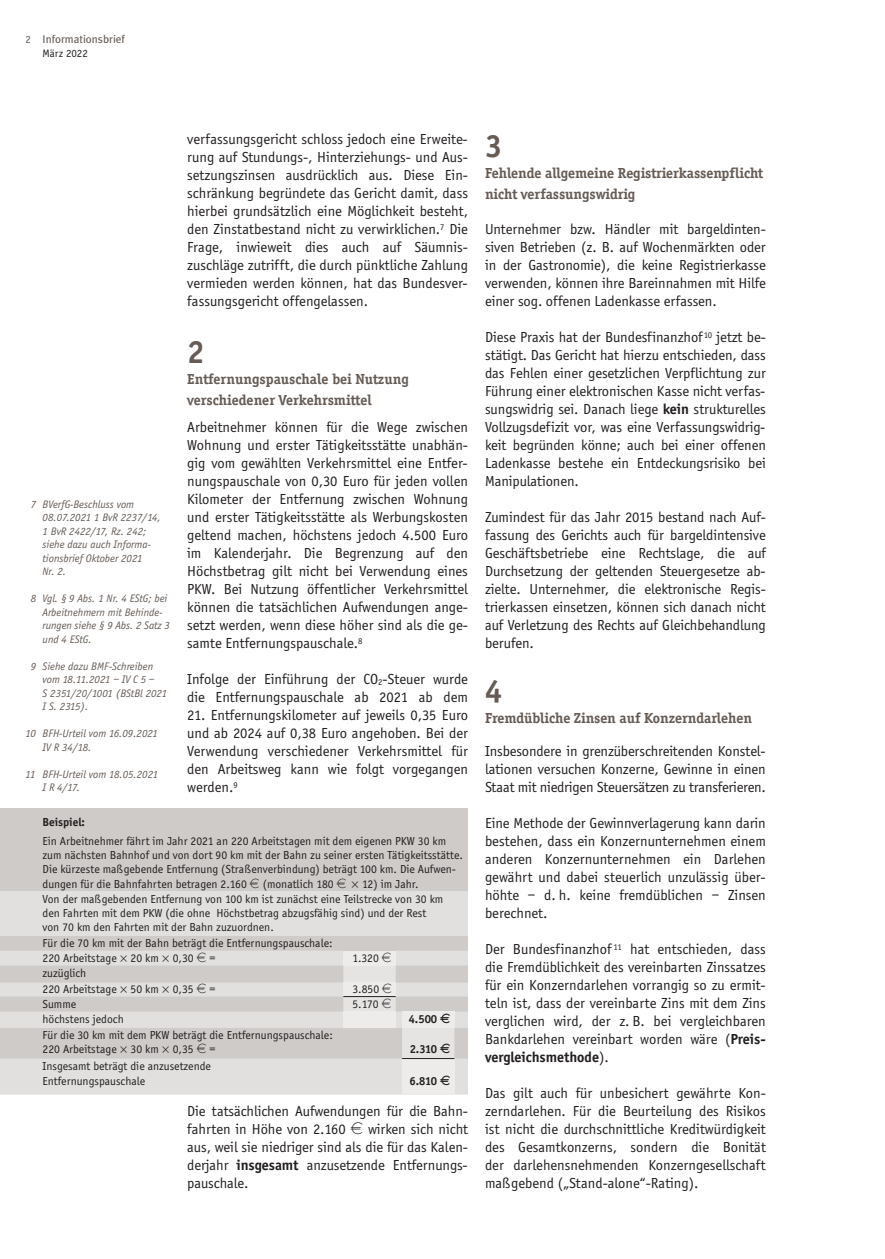
<style>
.page{position:relative;width:885px;height:1259px;background:#fff}
.page>*{position:absolute;margin:0;border:0;box-sizing:border-box;transform-origin:0 0}
.t1{font:700 33px "Officina Serif";color:#665c55}
.t2{font:15px/18px "Officina Sans";color:#231f20;text-align:justify}
.t3{font:700 15px/21px "Officina Serif";letter-spacing:-.005em;color:#665c55}
.t4{font:12px/14.7px "Officina Sans";color:#231f20}
.t5{font:700 12px "Officina Sans";color:#231f20}
.t6{font:italic 11.25px/13.5px "Officina Sans";color:#665c55}
.t7{font:11.25px "Meta Plus";color:#665c55}
.t8{font:11.25px "Officina Sans";color:#231f20}
.s1{font-family:"Officina Sans"}
.s2{font-size:9px}
.s3{font-family:"Eurofont"}
.s4{font-family:"Minion";font-size:12.75px}
.s5{font-family:"Eurofont";font-weight:400}
.s6{font-weight:700}
</style>
<div class="page">
<div style="left:0;top:808px;width:468px;height:286px;background:#cfcbc9"></div>
<div style="left:0;top:891px;width:468px;height:44px;background:#e1e0de"></div>
<svg style="left:0;top:1094px;width:187px;height:1px"></svg>
<svg style="left:187px;top:1094px;width:281px;height:1px"></svg>
<svg style="left:0;top:951px;width:468px;height:143px"></svg>
<div style="left:402px;top:1058px;width:52px;height:36px;background:#edeceb"></div>
<hr style="left:343px;top:996px;width:52px;height:1px;background:#231f20">
<hr style="left:402px;top:1058px;width:52px;height:1px;background:#231f20">
<p class="t7" style="left:26px;top:32px;width:101px"><span class="s1">2</span> Informationsbrief</p>
<p class="t8" style="left:43px;top:49px;width:47px">März 2022</p>
<p class="t6" style="left:43px;top:498px;width:120px;text-indent:-12px">7 BVerfG-Beschluss vom<br>08.07.2021 1 BvR 2237/14,<br>1 BvR 2422/17, Rz. 242; siehe dazu auch Informa&shy;tionsbrief Oktober 2021<br>Nr. 2.</p>
<p class="t6" style="left:43px;top:592px;width:129px;text-indent:-12px">8 Vgl. § 9 Abs. 1 Nr. 4 EStG; bei<br>Arbeitnehmern mit Behinde&shy;rungen siehe § 9 Abs. 2 Satz 3 und 4 EStG.</p>
<p class="t6" style="left:43px;top:660px;width:126px;text-indent:-12px">9 Siehe dazu BMF-Schreiben vom 18.11.2021 – IV C 5 –<br>S 2351/20/1001 (BStBl 2021<br>I S. 2315).</p>
<p class="t6" style="left:43px;top:727px;width:117px;text-indent:-17px">10 BFH-Urteil vom 16.09.2021<br>IV R 34/18.</p>
<p class="t6" style="left:43px;top:768px;width:117px;text-indent:-17px">11 BFH-Urteil vom 18.05.2021<br>I R 4/17.</p>
<p class="t2" style="left:187px;top:131px;width:282px">verfassungsgericht schloss jedoch eine Erweite&shy;rung auf Stundungs-, Hinterziehungs- und Aus&shy;setzungszinsen ausdrücklich aus. Diese Ein&shy;schränkung begründete das Gericht damit, dass hierbei grundsätzlich eine Möglichkeit besteht, den Zinstatbestand nicht zu verwirklichen.<sup>7</sup> Die Frage, inwieweit dies auch auf Säumnis&shy;zuschläge zutrifft, die durch pünktliche Zahlung vermieden werden können, hat das Bundesver&shy;fassungsgericht offengelassen.</p>
<h1 class="t1" style="left:187px;top:339px;width:19px">2</h1>
<p class="t3" style="left:187px;top:370px;width:223px">Entfernungspauschale bei Nutzung verschiedener Verkehrsmittel</p>
<p class="t2" style="left:187px;top:419px;width:282px">Arbeitnehmer können für die Wege zwischen Wohnung und erster Tätigkeitsstätte unabhän&shy;gig vom gewählten Verkehrsmittel eine Entfer&shy;nungspauschale von 0,30 Euro für jeden vollen Kilometer der Entfernung zwischen Wohnung und erster Tätigkeitsstätte als Werbungskosten geltend machen, höchstens jedoch 4.500 Euro im Kalenderjahr. Die Begrenzung auf den Höchstbetrag gilt nicht bei Verwendung eines PKW. Bei Nutzung öffentlicher Verkehrsmittel können die tatsächlichen Aufwendungen ange&shy;setzt werden, wenn diese höher sind als die ge&shy;samte Entfernungspauschale.<sup>8</sup></p>
<p class="t2" style="left:187px;top:671px;width:282px">Infolge der Einführung der CO<span class="s2">2</span>-Steuer wurde die Entfernungspauschale ab 2021 ab dem</p>
<p class="t2" style="left:187px;top:707px;width:282px">21. Entfernungskilometer auf jeweils 0,35 Euro und ab 2024 auf 0,38 Euro angehoben. Bei der Verwendung verschiedener Verkehrsmittel für den Arbeitsweg kann wie folgt vorgegangen werden.<sup>9</sup></p>
<p class="t5" style="left:43px;top:817px;width:44px">Beispiel:</p>
<p class="t4" style="left:43px;top:834px;width:422px">Ein Arbeitnehmer fährt im Jahr 2021 an 220 Arbeitstagen mit dem eigenen PKW 30 km zum nächsten Bahnhof und von dort 90 km mit der Bahn zu seiner ersten Tätigkeitsstätte.<br>Die kürzeste maßgebende Entfernung (Straßenverbindung) beträgt 100 km. Die Aufwen&shy;dungen für die Bahnfahrten betragen 2.160 <span class="s3">E</span> (monatlich 180 <span class="s3">E</span> <span class="s4">×</span> 12) im Jahr.<br>Von der maßgebenden Entfernung von 100 km ist zunächst eine Teilstrecke von 30 km den Fahrten mit dem PKW (die ohne Höchstbetrag abzugsfähig sind) und der Rest<br>von 70 km den Fahrten mit der Bahn zuzuordnen.<br>Für die 70 km mit der Bahn beträgt die Entfernungspauschale:<br>220 Arbeitstage <span class="s4">×</span> 20 km <span class="s4">×</span> 0,30 <span class="s3">E</span> =</p>
<p class="t4" style="left:352px;top:951px;width:41px">1.320 <span class="s3">E</span></p>
<p class="t4" style="left:43px;top:966px;width:174px;line-height:15.3px">zuzüglich<br>220 Arbeitstage <span class="s4">×</span> 50 km <span class="s4">×</span> 0,35 <span class="s3">E</span> =</p>
<p class="t4" style="left:352px;top:982px;width:41px">3.850 <span class="s3">E</span></p>
<p class="t4" style="left:43px;top:997px;width:35px">Summe</p>
<p class="t4" style="left:352px;top:997px;width:41px">5.170 <span class="s3">E</span></p>
<p class="t4" style="left:43px;top:1013px;width:83px">höchstens jedoch</p>
<p class="t5" style="left:408px;top:1014px;width:44px">4.500 <span class="s5">E</span></p>
<p class="t4" style="left:43px;top:1028px;width:292px;line-height:14.2px">Für die 30 km mit dem PKW beträgt die Entfernungspauschale:<br>220 Arbeitstage <span class="s4">×</span> 30 km <span class="s4">×</span> 0,35 <span class="s3">E</span> =</p>
<p class="t5" style="left:409px;top:1044px;width:43px">2.310 <span class="s5">E</span></p>
<p class="t4" style="left:43px;top:1060px;width:170px;line-height:14.2px">Insgesamt beträgt die anzusetzende<br>Entfernungspauschale</p>
<p class="t5" style="left:409px;top:1076px;width:43px">6.810 <span class="s5">E</span></p>
<p class="t2" style="left:187px;top:1103px;width:282px">Die tatsächlichen Aufwendungen für die Bahn&shy;fahrten in Höhe von 2.160 <span class="s3">E</span> wirken sich nicht aus, weil sie niedriger sind als die für das Kalen&shy;derjahr <span class="s6">insgesamt</span> anzusetzende Entfernungs&shy;pauschale.</p>
<h1 class="t1" style="left:485px;top:133px;width:19px">3</h1>
<p class="t3" style="left:485px;top:163px;width:279px">Fehlende allgemeine Registrierkassenpflicht nicht verfassungswidrig</p>
<p class="t2" style="left:485px;top:221px;width:282px">Unternehmer bzw. Händler mit bargeldinten&shy;siven Betrieben (z. B. auf Wochenmärkten oder in der Gastronomie), die keine Registrierkasse verwenden, können ihre Bareinnahmen mit Hilfe einer sog. offenen Ladenkasse erfassen.</p>
<p class="t2" style="left:485px;top:329px;width:282px">Diese Praxis hat der Bundesfinanzhof <sup>10</sup> jetzt be&shy;stätigt. Das Gericht hat hierzu entschieden, dass das Fehlen einer gesetzlichen Verpflichtung zur Führung einer elektronischen Kasse nicht verfas&shy;sungswidrig sei. Danach liege <span class="s6">kein</span> strukturelles Vollzugsdefizit vor, was eine Verfassungswidrig&shy;keit begründen könne; auch bei einer offenen Ladenkasse bestehe ein Entdeckungsrisiko bei Manipulationen.</p>
<p class="t2" style="left:485px;top:509px;width:282px">Zumindest für das Jahr 2015 bestand nach Auf&shy;fassung des Gerichts auch für bargeldintensive Geschäftsbetriebe eine Rechtslage, die auf Durchsetzung der geltenden Steuergesetze ab&shy;zielte. Unternehmer, die elektronische Regis&shy;trierkassen einsetzen, können sich danach nicht auf Verletzung des Rechts auf Gleichbehandlung berufen.</p>
<h1 class="t1" style="left:485px;top:678px;width:19px">4</h1>
<p class="t3" style="left:485px;top:709px;width:268px">Fremdübliche Zinsen auf Konzerndarlehen</p>
<p class="t2" style="left:485px;top:743px;width:282px">Insbesondere in grenzüberschreitenden Konstel&shy;lationen versuchen Konzerne, Gewinne in einen Staat mit niedrigen Steuersätzen zu transferieren.</p>
<p class="t2" style="left:485px;top:815px;width:282px">Eine Methode der Gewinnverlagerung kann darin bestehen, dass ein Konzernunternehmen einem anderen Konzernunternehmen ein Darlehen gewährt und dabei steuerlich unzulässig über&shy;höhte – d. h. keine fremdüblichen – Zinsen berechnet.</p>
<p class="t2" style="left:485px;top:941px;width:282px">Der Bundesfinanzhof <sup>11</sup> hat entschieden, dass die Fremdüblichkeit des vereinbarten Zinssatzes für ein Konzerndarlehen vorrangig so zu ermit&shy;teln ist, dass der vereinbarte Zins mit dem Zins verglichen wird, der z. B. bei vergleichbaren Bankdarlehen vereinbart worden wäre (<span class="s6">Preis&shy;vergleichsmethode</span>).</p>
<p class="t2" style="left:485px;top:1085px;width:282px">Das gilt auch für unbesichert gewährte Kon&shy;zerndarlehen. Für die Beurteilung des Risikos ist nicht die durchschnittliche Kreditwürdigkeit des Gesamtkonzerns, sondern die Bonität der darlehensnehmenden Konzerngesellschaft maßgebend („Stand-alone“-Rating).</p>
</div>
